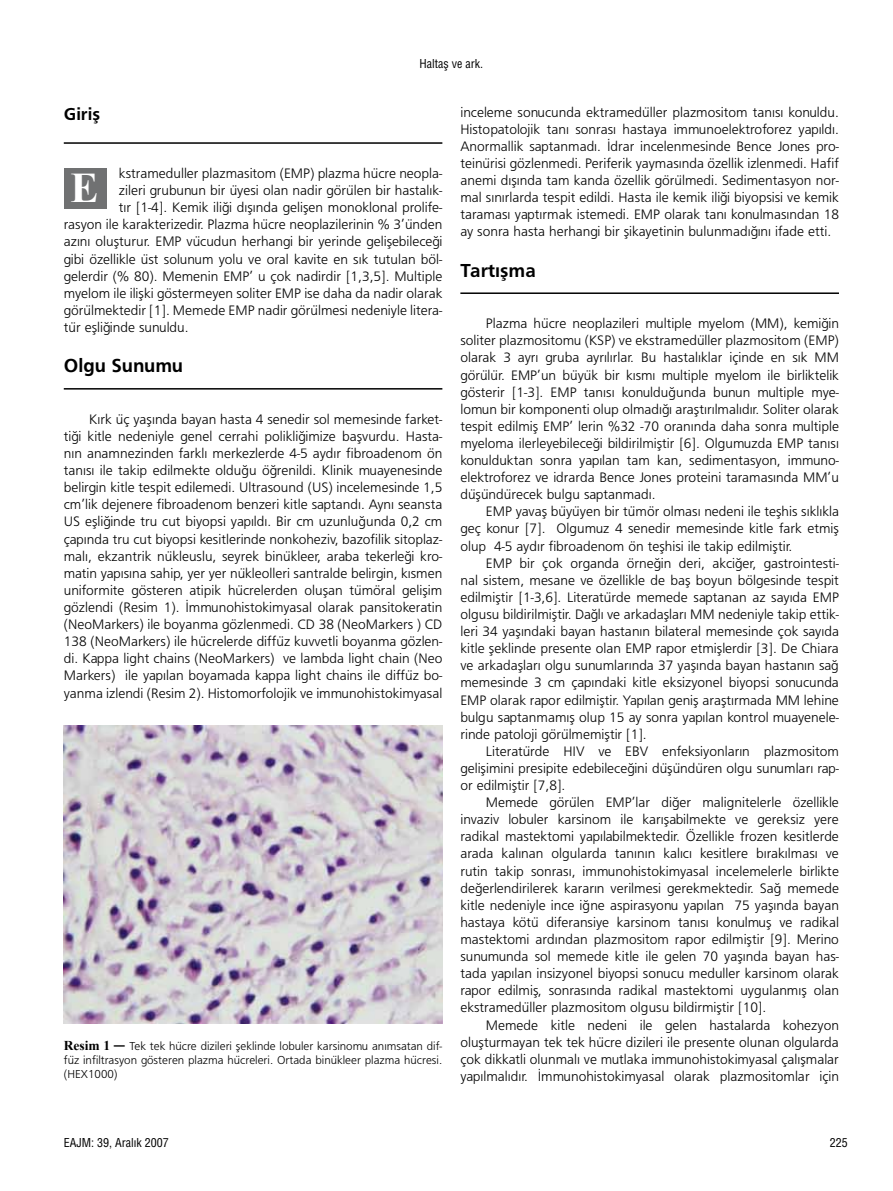
<style>
.page{position:relative;width:893px;height:1191px;background:#fff}
.page>*{position:absolute;margin:0;border:0;box-sizing:border-box;transform-origin:0 0}
.t1{font:700 42.15px "Times New Roman";color:#fff}
.t2{font:19.5px "Frugal Bold Tr";color:#000}
.t3{font:18px "Frugal Bold Tr";color:#000}
.t4{font:14.25px/17.1px "Frugal Normal Tr";color:#000;text-align:justify}
.t5{font:12px/14.4px "Frugal Normal Tr";color:#000;text-align:justify}
.t6{font:12px "Helvetica Cond Normal Tr";color:#000}
.s1{font-family:"Times New Roman";font-weight:700;font-size:13.5px}
</style>
<div class="page">
<hr style="left:64px;top:142px;width:378px;height:2px;background:#000">
<hr style="left:64px;top:388px;width:378px;height:1px;background:#000">
<hr style="left:460px;top:292px;width:379px;height:2px;background:#000">
<div style="left:64px;top:168px;width:42px;height:41px;background:#707172"></div>
<img style="left:64px;top:726px;width:378px;height:297px">
<p class="t6" style="left:420px;top:56px;width:65px">Haltaş ve ark.</p>
<p class="t3" style="left:64px;top:104px;width:38px">Giriş</p>
<p class="t4" style="left:119px;top:165px;width:325px">kstrameduller plazmasitom (EMP) plazma hücre neopla-</p>
<p class="t4" style="left:119px;top:182px;width:325px">zileri grubunun bir üyesi olan nadir görülen bir hastalık-</p>
<p class="t4" style="left:119px;top:199px;width:325px">tır [1-4]. Kemik iliği dışında gelişen monoklonal prolife-</p>
<p class="t4" style="left:64px;top:216px;width:380px">rasyon ile karakterizedir. Plazma hücre neoplazilerinin % 3’ünden</p>
<p class="t4" style="left:64px;top:233px;width:380px">azını oluşturur. EMP vücudun herhangi bir yerinde gelişebileceği</p>
<p class="t4" style="left:64px;top:250px;width:380px">gibi özellikle üst solunum yolu ve oral kavite en sık tutulan böl-</p>
<p class="t4" style="left:64px;top:267px;width:380px">gelerdir (% 80). Memenin EMP’ u çok nadirdir [1,3,5]. Multiple</p>
<p class="t4" style="left:64px;top:284px;width:380px">myelom ile ilişki göstermeyen soliter EMP ise daha da nadir olarak</p>
<p class="t4" style="left:64px;top:301px;width:380px">görülmektedir [1]. Memede EMP nadir görülmesi nedeniyle litera-</p>
<p class="t4" style="left:64px;top:318px;width:126px">tür eşliğinde sunuldu.</p>
<p class="t2" style="left:64px;top:355px;width:121px">Olgu Sunumu</p>
<p class="t4" style="left:64px;top:410px;width:380px;text-indent:26px">Kırk üç yaşında bayan hasta 4 senedir sol memesinde farket&shy;tiği kitle nedeniyle genel cerrahi polikliğimize başvurdu. Hasta&shy;nın anamnezinden farklı merkezlerde 4-5 aydır fibroadenom ön tanısı ile takip edilmekte olduğu öğrenildi. Klinik muayenesinde belirgin kitle tespit edilemedi. Ultrasound (US) incelemesinde 1,5 cm’lik dejenere fibroadenom benzeri kitle saptandı. Aynı seansta US eşliğinde tru cut biyopsi yapıldı. Bir cm uzunluğunda 0,2 cm çapında tru cut biyopsi kesitlerinde nonkoheziv, bazofilik sitoplaz&shy;malı, ekzantrik nükleuslu, seyrek binükleer, araba tekerleği kro&shy;matin yapısına sahip, yer yer nükleolleri santralde belirgin, kısmen uniformite gösteren atipik hücrelerden oluşan tümöral gelişim gözlendi (Resim 1). İmmunohistokimyasal olarak pansitokeratin (NeoMarkers) ile boyanma gözlenmedi. CD 38 (NeoMarkers ) CD 138 (NeoMarkers) ile hücrelerde diffüz kuvvetli boyanma gözlen&shy;di. Kappa light chains (NeoMarkers) ve lambda light chain (Neo Markers) ile yapılan boyamada kappa light chains ile diffüz bo&shy;yanma izlendi (Resim 2). Histomorfolojik ve immunohistokimyasal</p>
<p class="t1" style="left:71px;top:159px;width:30px">E</p>
<p class="t5" style="left:64px;top:1038px;width:380px"><span class="s1">Resim 1</span> <sup>_</sup> Tek tek hücre dizileri şeklinde lobuler karsinomu anımsatan dif&shy;füz infiltrasyon gösteren plazma hücreleri. Ortada binükleer plazma hücresi. (HEX1000)</p>
<p class="t4" style="left:460px;top:103px;width:380px">inceleme sonucunda ektramedüller plazmositom tanısı konuldu.<br>Histopatolojik tanı sonrası hastaya immunoelektroforez yapıldı.<br>Anormallik saptanmadı. İdrar incelenmesinde Bence Jones pro&shy;teinürisi gözlenmedi. Periferik yaymasında özellik izlenmedi. Hafif anemi dışında tam kanda özellik görülmedi. Sedimentasyon nor&shy;mal sınırlarda tespit edildi. Hasta ile kemik iliği biyopsisi ve kemik taraması yaptırmak istemedi. EMP olarak tanı konulmasından 18 ay sonra hasta herhangi bir şikayetinin bulunmadığını ifade etti.</p>
<p class="t2" style="left:460px;top:259px;width:77px">Tartışma</p>
<p class="t4" style="left:486px;top:315px;width:355px">Plazma hücre neoplazileri multiple myelom (MM), kemiğin</p>
<p class="t4" style="left:460px;top:332px;width:380px">soliter plazmositomu (KSP) ve ekstramedüller plazmositom (EMP)</p>
<p class="t4" style="left:460px;top:349px;width:380px">olarak 3 ayrı gruba ayrılırlar. Bu hastalıklar içinde en sık MM</p>
<p class="t4" style="left:460px;top:366px;width:380px">görülür. EMP’un büyük bir kısmı multiple myelom ile birliktelik</p>
<p class="t4" style="left:460px;top:383px;width:380px">gösterir [1-3]. EMP tanısı konulduğunda bunun multiple mye-</p>
<p class="t4" style="left:460px;top:400px;width:380px">lomun bir komponenti olup olmadığı araştırılmalıdır. Soliter olarak</p>
<p class="t4" style="left:460px;top:417px;width:380px">tespit edilmiş EMP’ lerin %32 -70 oranında daha sonra multiple</p>
<p class="t4" style="left:460px;top:434px;width:380px">myeloma ilerleyebileceği bildirilmiştir [6]. Olgumuzda EMP tanısı</p>
<p class="t4" style="left:460px;top:451px;width:380px">konulduktan sonra yapılan tam kan, sedimentasyon, immuno-</p>
<p class="t4" style="left:460px;top:469px;width:380px">elektroforez ve idrarda Bence Jones proteini taramasında MM’u</p>
<p class="t4" style="left:460px;top:486px;width:197px">düşündürecek bulgu saptanmadı.</p>
<p class="t4" style="left:486px;top:503px;width:355px">EMP yavaş büyüyen bir tümör olması nedeni ile teşhis sıklıkla</p>
<p class="t4" style="left:460px;top:520px;width:380px">geç konur [7]. Olgumuz 4 senedir memesinde kitle fark etmiş</p>
<p class="t4" style="left:460px;top:537px;width:333px">olup 4-5 aydır fibroadenom ön teşhisi ile takip edilmiştir.</p>
<p class="t4" style="left:486px;top:554px;width:355px">EMP bir çok organda örneğin deri, akciğer, gastrointesti-</p>
<p class="t4" style="left:460px;top:571px;width:380px">nal sistem, mesane ve özellikle de baş boyun bölgesinde tespit</p>
<p class="t4" style="left:460px;top:588px;width:380px">edilmiştir [1-3,6]. Literatürde memede saptanan az sayıda EMP</p>
<p class="t4" style="left:460px;top:605px;width:380px">olgusu bildirilmiştir. Dağlı ve arkadaşları MM nedeniyle takip ettik-</p>
<p class="t4" style="left:460px;top:622px;width:380px">leri 34 yaşındaki bayan hastanın bilateral memesinde çok sayıda</p>
<p class="t4" style="left:460px;top:640px;width:380px">kitle şeklinde presente olan EMP rapor etmişlerdir [3]. De Chiara</p>
<p class="t4" style="left:460px;top:657px;width:380px">ve arkadaşları olgu sunumlarında 37 yaşında bayan hastanın sağ</p>
<p class="t4" style="left:460px;top:674px;width:380px">memesinde 3 cm çapındaki kitle eksizyonel biyopsi sonucunda</p>
<p class="t4" style="left:460px;top:691px;width:380px">EMP olarak rapor edilmiştir. Yapılan geniş araştırmada MM lehine</p>
<p class="t4" style="left:460px;top:708px;width:380px">bulgu saptanmamış olup 15 ay sonra yapılan kontrol muayenele-</p>
<p class="t4" style="left:460px;top:725px;width:188px">rinde patoloji görülmemiştir [1].</p>
<p class="t4" style="left:486px;top:742px;width:355px">Literatürde HIV ve EBV enfeksiyonların plazmositom</p>
<p class="t4" style="left:460px;top:759px;width:380px">gelişimini presipite edebileceğini düşündüren olgu sunumları rap-</p>
<p class="t4" style="left:460px;top:776px;width:106px">or edilmiştir [7,8].</p>
<p class="t4" style="left:486px;top:793px;width:355px">Memede görülen EMP’lar diğer malignitelerle özellikle</p>
<p class="t4" style="left:460px;top:811px;width:380px">invaziv lobuler karsinom ile karışabilmekte ve gereksiz yere</p>
<p class="t4" style="left:460px;top:828px;width:380px">radikal mastektomi yapılabilmektedir. Özellikle frozen kesitlerde</p>
<p class="t4" style="left:460px;top:845px;width:380px">arada kalınan olgularda tanının kalıcı kesitlere bırakılması ve</p>
<p class="t4" style="left:460px;top:862px;width:380px">rutin takip sonrası, immunohistokimyasal incelemelerle birlikte</p>
<p class="t4" style="left:460px;top:879px;width:380px">değerlendirilerek kararın verilmesi gerekmektedir. Sağ memede</p>
<p class="t4" style="left:460px;top:896px;width:380px">kitle nedeniyle ince iğne aspirasyonu yapılan 75 yaşında bayan</p>
<p class="t4" style="left:460px;top:913px;width:380px">hastaya kötü diferansiye karsinom tanısı konulmuş ve radikal</p>
<p class="t4" style="left:460px;top:930px;width:380px">mastektomi ardından plazmositom rapor edilmiştir [9]. Merino</p>
<p class="t4" style="left:460px;top:947px;width:380px">sunumunda sol memede kitle ile gelen 70 yaşında bayan has-</p>
<p class="t4" style="left:460px;top:964px;width:380px">tada yapılan insizyonel biyopsi sonucu meduller karsinom olarak</p>
<p class="t4" style="left:460px;top:982px;width:380px">rapor edilmiş, sonrasında radikal mastektomi uygulanmış olan</p>
<p class="t4" style="left:460px;top:999px;width:307px">ekstramedüller plazmositom olgusu bildirmiştir [10].</p>
<p class="t4" style="left:486px;top:1016px;width:355px">Memede kitle nedeni ile gelen hastalarda kohezyon</p>
<p class="t4" style="left:460px;top:1033px;width:380px">oluşturmayan tek tek hücre dizileri ile presente olunan olgularda</p>
<p class="t4" style="left:460px;top:1050px;width:380px">çok dikkatli olunmalı ve mutlaka immunohistokimyasal çalışmalar</p>
<p class="t4" style="left:460px;top:1067px;width:380px">yapılmalıdır. İmmunohistokimyasal olarak plazmositomlar için</p>
<p class="t6" style="left:64px;top:1134px;width:106px">EAJM: 39, Aralık 2007</p>
<p class="t6" style="left:830px;top:1134px;width:19px">225</p>
</div>
